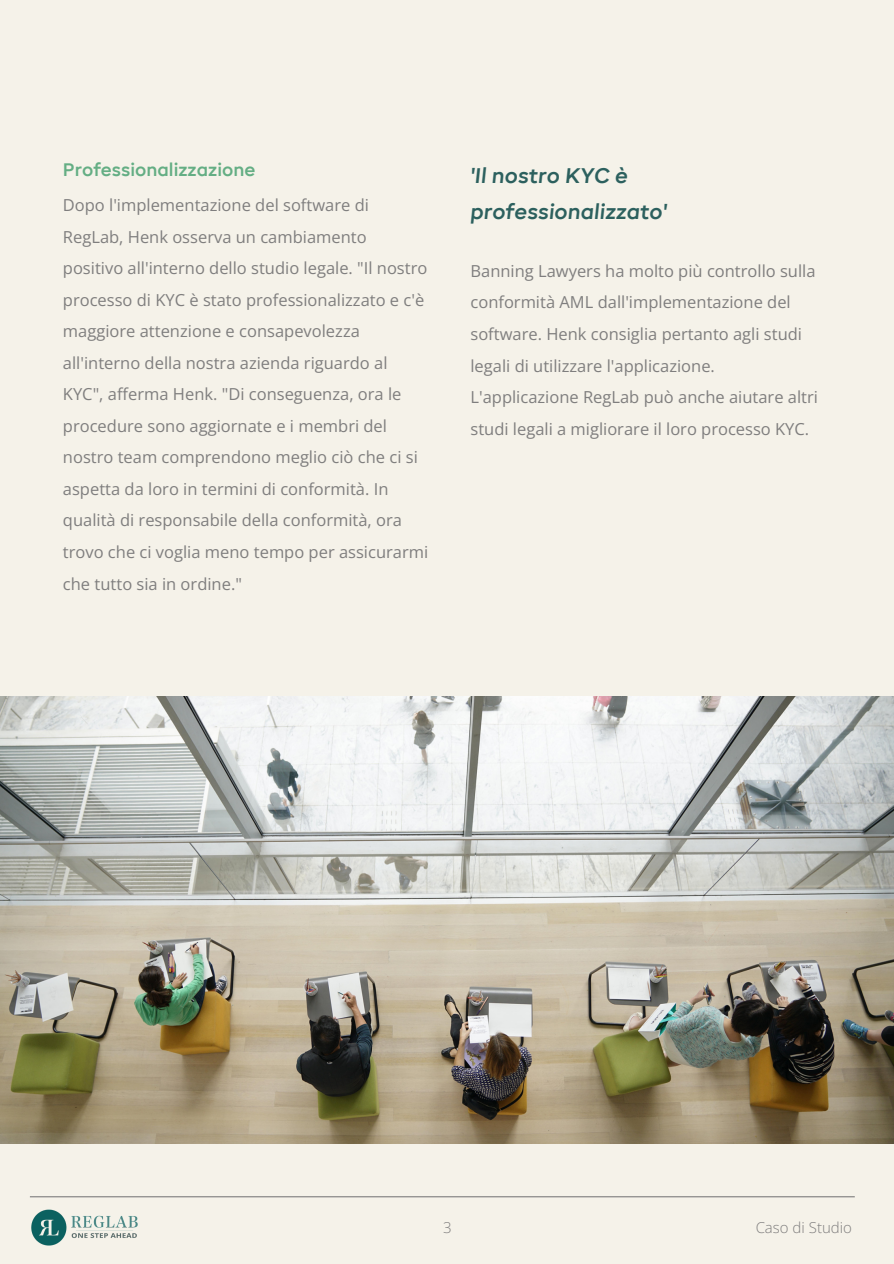
<style>
.page{position:relative;width:894px;height:1264px;background:#fff}
.page>*{position:absolute;margin:0;border:0;box-sizing:border-box;transform-origin:0 0}
.t1{font:italic 600 21px/36px "BR Candor";color:#2c605e}
.t2{font:600 18px "BR Candor";color:#64ae84}
.t3{font:16.5px/31.5px "Open Sans";color:#7f7e7e}
.t4{font:300 15px "Open Sans";color:#7f7e7e}
</style>
<div class="page">
<div style="left:0;top:0;width:893px;height:1263px;background:#f5f2e9"></div>
<hr style="left:30px;top:1196px;width:824px;height:1px;background:#7f7e7e">
<img style="left:0;top:696px;width:893px;height:447px">
<img style="left:31px;top:1209px;width:107px;height:37px">
<p class="t2" style="left:63px;top:162px;width:194px">Professionalizzazione</p>
<p class="t3" style="left:63px;top:189px;width:367px">Dopo l'implementazione del software di RegLab, Henk osserva un cambiamento positivo all'interno dello studio legale. "Il nostro processo di KYC è stato professionalizzato e c'è maggiore attenzione e consapevolezza all'interno della nostra azienda riguardo al KYC", afferma Henk. "Di conseguenza, ora le procedure sono aggiornate e i membri del nostro team comprendono meglio ciò che ci si aspetta da loro in termini di conformità. In qualità di responsabile della conformità, ora trovo che ci voglia meno tempo per assicurarmi che tutto sia in ordine."</p>
<p class="t1" style="left:470px;top:159px;width:198px">'Il nostro KYC è professionalizzato'</p>
<p class="t3" style="left:470px;top:255px;width:349px">Banning Lawyers ha molto più controllo sulla conformità AML dall'implementazione del software. Henk consiglia pertanto agli studi legali di utilizzare l'applicazione.<br>L'applicazione RegLab può anche aiutare altri studi legali a migliorare il loro processo KYC.</p>
<p class="t4" style="left:443px;top:1216px;width:10px">3</p>
<p class="t4" style="left:755px;top:1216px;width:98px">Caso di Studio</p>
</div>
